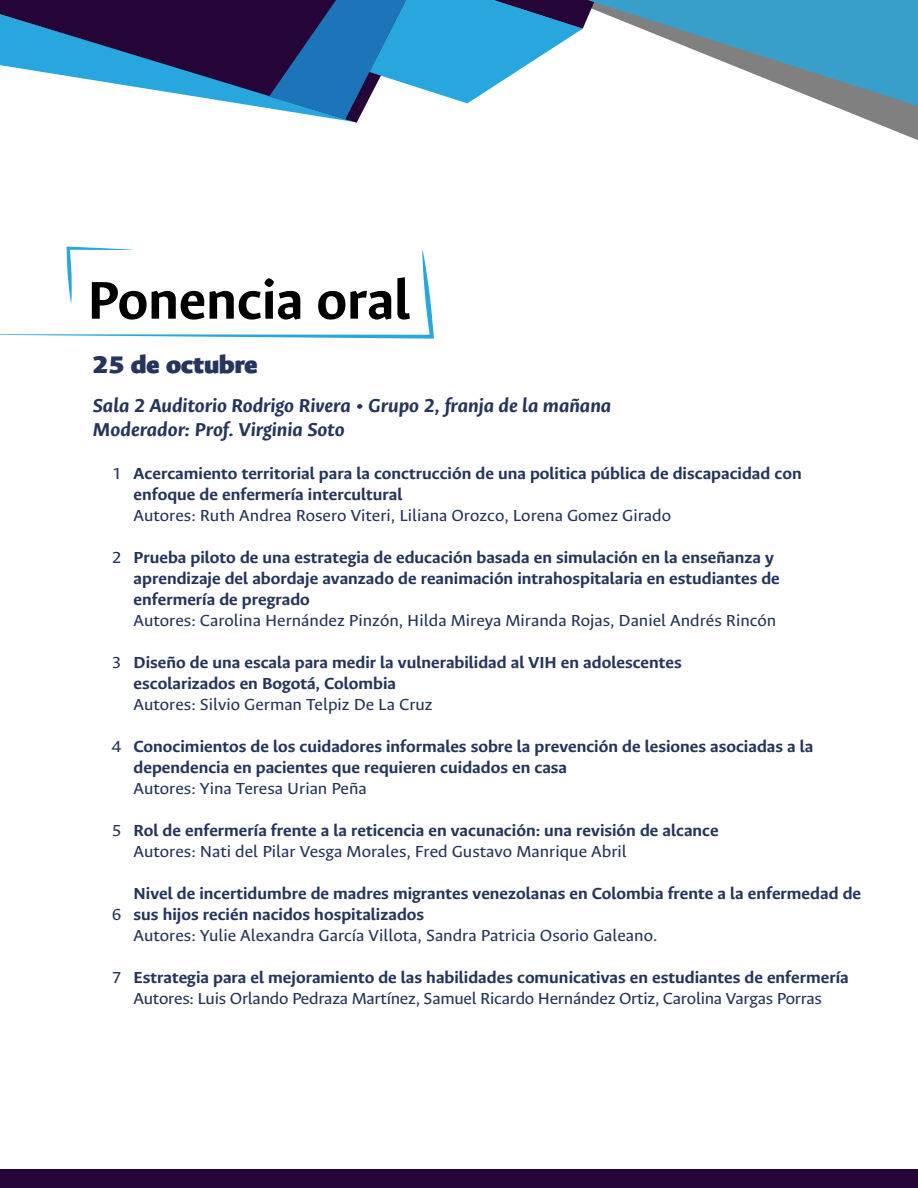
<style>
.page{position:relative;width:918px;height:1188px;background:#fff}
.page>*{position:absolute;margin:0;border:0;box-sizing:border-box;transform-origin:0 0}
.t1{font:700 59.7px "Ancizar Sans";color:#000}
.t2{font:900 27px "Ancizar Sans";color:#25355d;scale:1.05 1}
.t3{font:italic 700 21px/24px "Ancizar Sans";color:#25355d;scale:1.05 1}
.t4{font:700 18px/21px "Ancizar Sans";color:#25355d;scale:1.05 1}
.t5{font:18px "Ancizar Sans";color:#25355d;scale:1.05 1}
</style>
<div class="page">
<svg style="left:594px;top:0;width:324px;height:128px"></svg>
<svg style="left:0;top:0;width:594px;height:123px"></svg>
<div style="left:0;top:1170px;width:918px;height:18px;background:#250538"></div>
<svg style="left:0;top:247px;width:434px;height:92px"></svg>
<h1 class="t1" style="left:88px;top:267px;width:324px">Ponencia oral</h1>
<h2 class="t2" style="left:93px;top:350px;width:159px">25 de octubre</h2>
<p class="t3" style="left:93px;top:393px;width:495px">Sala 2 Auditorio Rodrigo Rivera • Grupo 2, franja de la mañana<br>Moderador: Prof. Virginia Soto</p>
<p class="t5" style="left:112px;top:463px;width:11px">1</p>
<p class="t4" style="left:134px;top:463px;width:638px">Acercamiento territorial para la conctrucción de una politica pública de discapacidad con enfoque de enfermería intercultural</p>
<p class="t5" style="left:134px;top:505px;width:513px">Autores: Ruth Andrea Rosero Viteri, Liliana Orozco, Lorena Gomez Girado</p>
<p class="t4" style="left:134px;top:547px;width:617px">Prueba piloto de una estrategia de educación basada en simulación en la enseñanza y aprendizaje del abordaje avanzado de reanimación intrahospitalaria en estudiantes de enfermería de pregrado</p>
<p class="t5" style="left:134px;top:610px;width:614px">Autores: Carolina Hernández Pinzón, Hilda Mireya Miranda Rojas, Daniel Andrés Rincón</p>
<p class="t4" style="left:134px;top:652px;width:524px">Diseño de una escala para medir la vulnerabilidad al VIH en adolescentes escolarizados en Bogotá, Colombia</p>
<p class="t5" style="left:134px;top:694px;width:286px">Autores: Silvio German Telpiz De La Cruz</p>
<p class="t4" style="left:134px;top:736px;width:649px">Conocimientos de los cuidadores informales sobre la prevención de lesiones asociadas a la dependencia en pacientes que requieren cuidados en casa</p>
<p class="t5" style="left:134px;top:778px;width:224px">Autores: Yina Teresa Urian Peña</p>
<p class="t4" style="left:134px;top:820px;width:559px">Rol de enfermería frente a la reticencia en vacunación: una revisión de alcance</p>
<p class="t5" style="left:134px;top:841px;width:471px">Autores: Nati del Pilar Vesga Morales, Fred Gustavo Manrique Abril</p>
<p class="t4" style="left:134px;top:883px;width:694px">Nivel de incertidumbre de madres migrantes venezolanas en Colombia frente a la enfermedad de sus hijos recién nacidos hospitalizados</p>
<p class="t5" style="left:134px;top:925px;width:500px">Autores: Yulie Alexandra García Villota, Sandra Patricia Osorio Galeano.</p>
<p class="t4" style="left:134px;top:967px;width:683px">Estrategia para el mejoramiento de las habilidades comunicativas en estudiantes de enfermería</p>
<p class="t5" style="left:134px;top:988px;width:657px">Autores: Luis Orlando Pedraza Martínez, Samuel Ricardo Hernández Ortiz, Carolina Vargas Porras</p>
<p class="t5" style="left:112px;top:547px;width:11px">2</p>
<p class="t5" style="left:112px;top:652px;width:11px">3</p>
<p class="t5" style="left:112px;top:736px;width:11px">4</p>
<p class="t5" style="left:112px;top:820px;width:11px">5</p>
<p class="t5" style="left:112px;top:904px;width:11px">6</p>
<p class="t5" style="left:112px;top:967px;width:11px">7</p>
</div>
